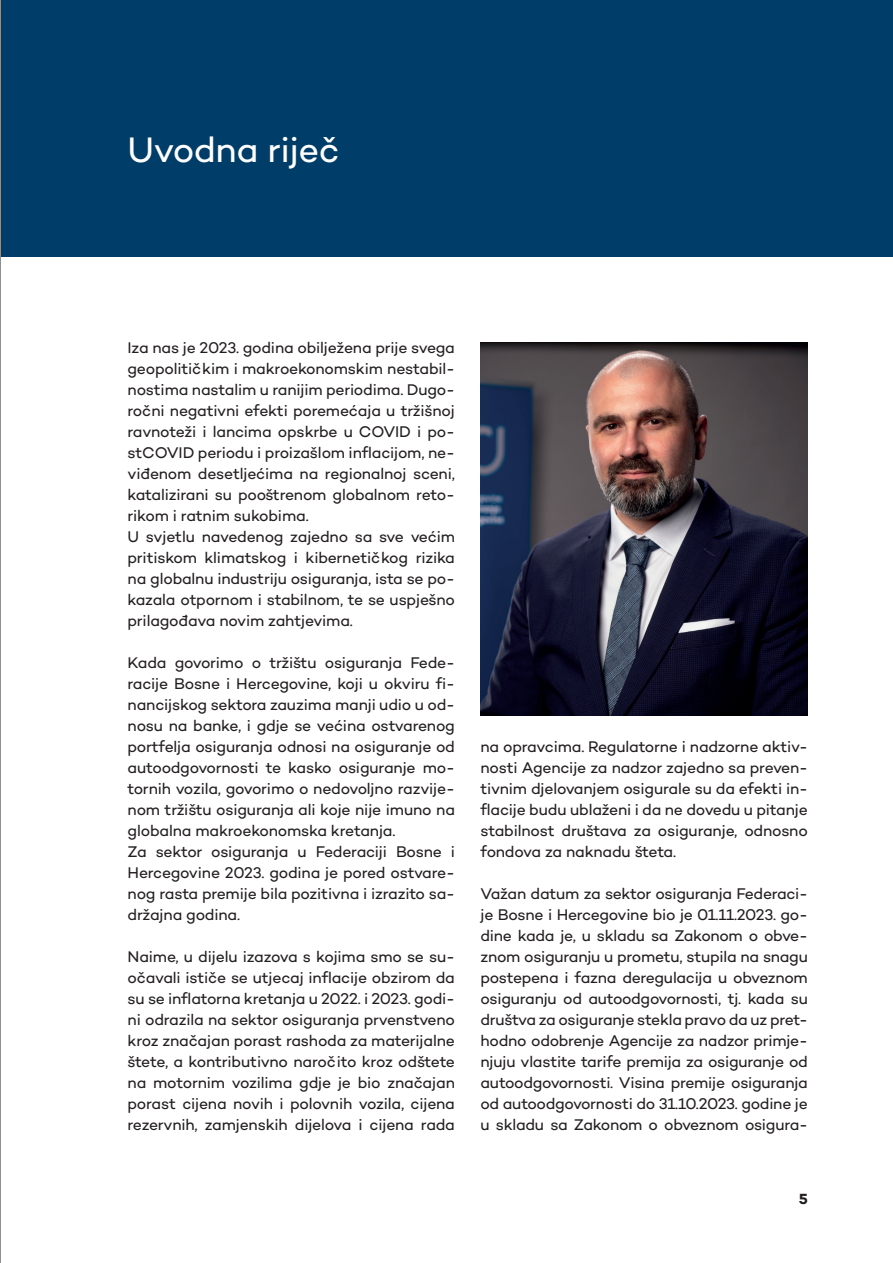
<style>
.page{position:relative;width:893px;height:1263px;background:#fff}
.page>*{position:absolute;margin:0;border:0;box-sizing:border-box;transform-origin:0 0}
.t1{font:36px "Campton";letter-spacing:-.01em;color:#fff}
.t2{font:15.75px/21px "Campton";letter-spacing:-.01em;color:#231f20;text-align:justify}
.t3{font:700 15px "Campton";color:#231f20}
</style>
<div class="page">
<div style="left:0;top:0;width:893px;height:256px;background:#003d68"></div>
<hr style="left:0;top:0;width:1px;height:1263px;background:#8d9093">
<img style="left:480px;top:342px;width:328px;height:373px">
<h1 class="t1" style="left:128px;top:127px;width:214px">Uvodna riječ</h1>
<p class="t2" style="left:128px;top:337px;width:329px;text-align:left">Iza nas je 2023. godina obilježena prije svega geopolitičkim i makroekonomskim nestabil&shy;nostima nastalim u ranijim periodima. Dugo&shy;ročni negativni efekti poremećaja u tržišnoj ravnoteži i lancima opskrbe u COVID i po&shy;stCOVID periodu i proizašlom inflacijom, ne&shy;viđenom desetljećima na regionalnoj sceni, katalizirani su pooštrenom globalnom reto&shy;rikom i ratnim sukobima.<br>U svjetlu navedenog zajedno sa sve većim pritiskom klimatskog i kibernetičkog rizika na globalnu industriju osiguranja, ista se po&shy;kazala otpornom i stabilnom, te se uspješno prilagođava novim zahtjevima.</p>
<p class="t2" style="left:128px;top:652px;width:329px;text-align:left">Kada govorimo o tržištu osiguranja Fede&shy;racije Bosne i Hercegovine, koji u okviru fi&shy;nancijskog sektora zauzima manji udio u od&shy;nosu na banke, i gdje se većina ostvarenog portfelja osiguranja odnosi na osiguranje od autoodgovornosti te kasko osiguranje mo&shy;tornih vozila, govorimo o nedovoljno razvije&shy;nom tržištu osiguranja ali koje nije imuno na globalna makroekonomska kretanja.<br>Za sektor osiguranja u Federaciji Bosne i Hercegovine 2023. godina je pored ostvare&shy;nog rasta premije bila pozitivna i izrazito sa&shy;držajna godina.</p>
<p class="t2" style="left:128px;top:946px;width:329px">Naime, u dijelu izazova s kojima smo se su&shy;očavali ističe se utjecaj inflacije obzirom da su se inflatorna kretanja u 2022. i 2023. godi&shy;ni odrazila na sektor osiguranja prvenstveno kroz značajan porast rashoda za materijalne štete, a kontributivno naročito kroz odštete na motornim vozilima gdje je bio značajan porast cijena novih i polovnih vozila, cijena rezervnih, zamjenskih dijelova i cijena rada</p>
<p class="t2" style="left:480px;top:736px;width:329px">na opravcima. Regulatorne i nadzorne aktiv&shy;nosti Agencije za nadzor zajedno sa preven&shy;tivnim djelovanjem osigurale su da efekti in&shy;flacije budu ublaženi i da ne dovedu u pitanje stabilnost društava za osiguranje, odnosno fondova za naknadu šteta.</p>
<p class="t2" style="left:480px;top:883px;width:329px">Važan datum za sektor osiguranja Federaci&shy;je Bosne i Hercegovine bio je 01.11.2023. go&shy;dine kada je, u skladu sa Zakonom o obve&shy;znom osiguranju u prometu, stupila na snagu postepena i fazna deregulacija u obveznom osiguranju od autoodgovornosti, tj. kada su društva za osiguranje stekla pravo da uz pret&shy;hodno odobrenje Agencije za nadzor primje&shy;njuju vlastite tarife premija za osiguranje od autoodgovornosti. Visina premije osiguranja od autoodgovornosti do 31.10.2023. godine je u skladu sa Zakonom o obveznom osigura-</p>
<p class="t3" style="left:799px;top:1190px;width:11px">5</p>
</div>
